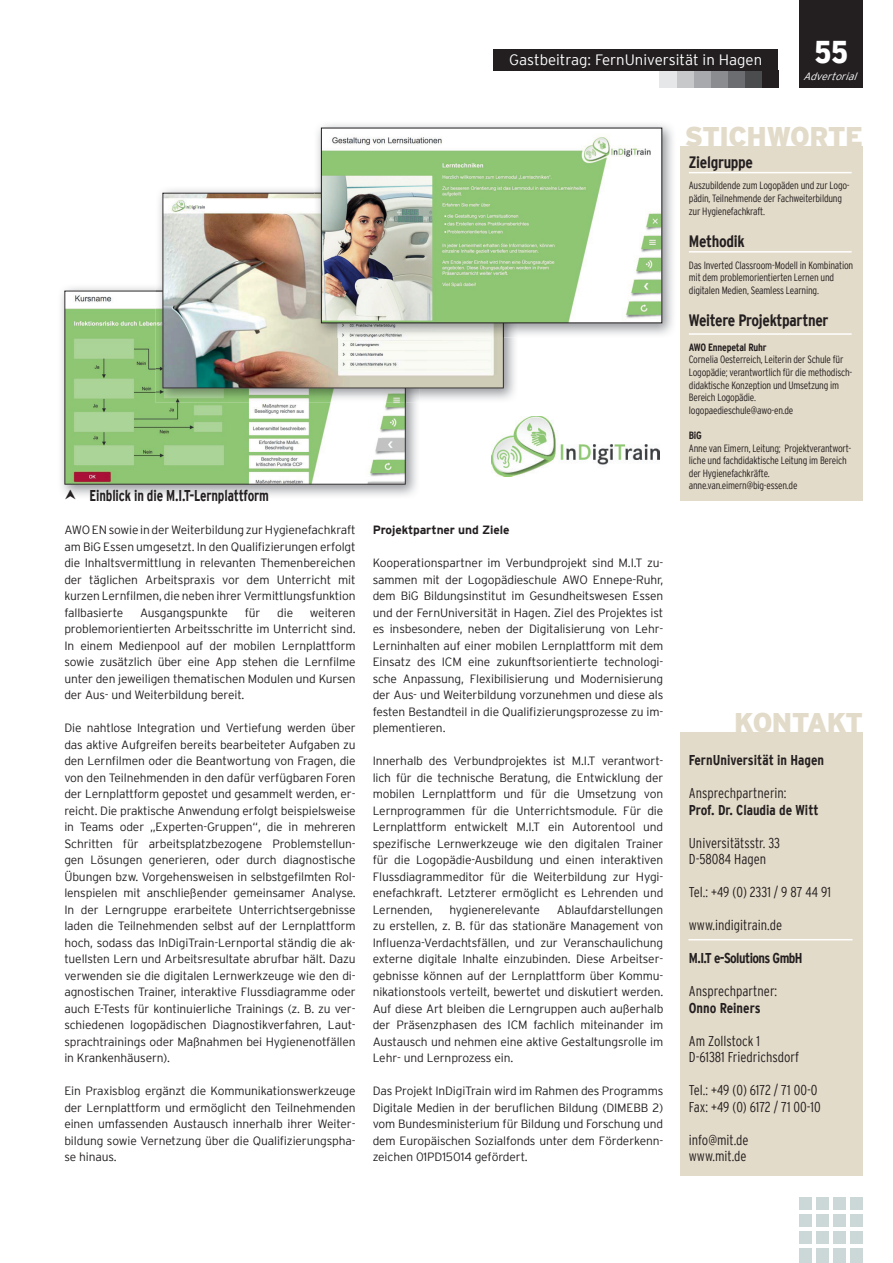
<style>
.page{position:relative;width:893px;height:1263px;background:#fff}
.page>*{position:absolute;margin:0;border:0;box-sizing:border-box;transform-origin:0 0}
.t1{font:900 condensed 31.5px "Interstate";color:#fff}
.t2{font:900 27px "Interstate";letter-spacing:-.02em;color:#e3dbc9}
.t3{font:700 condensed 16.5px "Interstate";letter-spacing:-.02em;color:#231f20}
.t4{font:700 condensed 15.6px "Interstate";letter-spacing:-.01em;color:#231f20;scale:.91 1}
.t5{font:300 15px "Interstate";color:#fff}
.t6{font:300 condensed 14.25px/16.5px "Interstate";color:#231f20}
.t7{font:700 condensed 14.25px "Interstate";color:#231f20}
.t8{font:700 condensed 14.25px "Interstate";letter-spacing:-.04em;color:#231f20}
.t9{font:300 12px/16.5px "Interstate";letter-spacing:-.01em;color:#231f20;text-align:justify}
.t10{font:700 12px "Interstate";letter-spacing:-.01em;color:#231f20}
.t11{font:300 condensed 10.5px/12.6px "Interstate";letter-spacing:-.02em;color:#231f20}
.t12{font:700 condensed 10.5px "Interstate";letter-spacing:-.02em;color:#231f20}
.t13{font:italic 300 10.5px "Interstate";color:#fff}
</style>
<div class="page">
<div style="left:799px;top:0;width:64px;height:87px;background:#231f20"></div>
<div style="left:799px;top:1248px;width:13px;height:15px;background:#cbd8d7"></div>
<div style="left:799px;top:1231px;width:13px;height:13px;background:#cbd8d7"></div>
<div style="left:816px;top:1231px;width:13px;height:13px;background:#cbd8d7"></div>
<div style="left:833px;top:1231px;width:13px;height:13px;background:#cbd8d7"></div>
<div style="left:850px;top:1231px;width:13px;height:13px;background:#cbd8d7"></div>
<div style="left:799px;top:1214px;width:13px;height:13px;background:#cbd8d7"></div>
<div style="left:816px;top:1214px;width:13px;height:13px;background:#cbd8d7"></div>
<div style="left:833px;top:1214px;width:13px;height:13px;background:#cbd8d7"></div>
<div style="left:850px;top:1214px;width:13px;height:13px;background:#cbd8d7"></div>
<div style="left:816px;top:1248px;width:13px;height:15px;background:#cbd8d7"></div>
<div style="left:833px;top:1248px;width:13px;height:15px;background:#cbd8d7"></div>
<div style="left:850px;top:1248px;width:13px;height:15px;background:#cbd8d7"></div>
<div style="left:799px;top:1197px;width:13px;height:13px;background:#cbd8d7"></div>
<div style="left:816px;top:1197px;width:13px;height:13px;background:#cbd8d7"></div>
<div style="left:833px;top:1197px;width:13px;height:13px;background:#cbd8d7"></div>
<div style="left:850px;top:1197px;width:13px;height:13px;background:#cbd8d7"></div>
<div style="left:761px;top:70px;width:17px;height:17px;background:#231f20"></div>
<div style="left:744px;top:70px;width:17px;height:17px;background:#4b4c4d"></div>
<div style="left:727px;top:70px;width:17px;height:17px;background:#6c6d70"></div>
<div style="left:710px;top:70px;width:17px;height:17px;background:#8a8c8f"></div>
<div style="left:693px;top:70px;width:17px;height:17px;background:#a8a9ad"></div>
<div style="left:676px;top:70px;width:17px;height:17px;background:#c7c8ca"></div>
<div style="left:659px;top:70px;width:17px;height:17px;background:#e6e7e9"></div>
<div style="left:493px;top:49px;width:285px;height:22px;background:#231f20"></div>
<img style="left:61px;top:287px;width:356px;height:209px">
<svg style="left:64px;top:291px;width:342px;height:194px"></svg>
<div style="left:680px;top:732px;width:183px;height:444px;background:#e3dbc9"></div>
<hr style="left:688px;top:939px;width:164px;height:1px;background:#fff">
<img style="left:159px;top:189px;width:356px;height:211px">
<img style="left:156px;top:291px;width:250px;height:112px">
<img style="left:162px;top:193px;width:342px;height:195px">
<img style="left:317px;top:124px;width:356px;height:211px">
<img style="left:314px;top:193px;width:189px;height:145px">
<img style="left:323px;top:130px;width:337px;height:191px">
<img style="left:492px;top:416px;width:167px;height:60px">
<div style="left:680px;top:146px;width:183px;height:355px;background:#e3dbc9"></div>
<hr style="left:689px;top:172px;width:163px;height:1px;background:#fff">
<hr style="left:689px;top:251px;width:163px;height:2px;background:#fff">
<hr style="left:689px;top:333px;width:163px;height:2px;background:#fff">
<svg style="left:65px;top:490px;width:11px;height:6px"></svg>
<p class="t5" style="left:509px;top:52px;width:254px">Gastbeitrag: FernUniversität in Hagen</p>
<h1 class="t1" style="left:814px;top:35px;width:35px">55</h1>
<p class="t13" style="left:803px;top:71px;width:59px">Advertorial</p>
<h3 class="t4" style="left:90px;top:487px;width:199px">Einblick in die M.I.T-Lernplattform</h3>
<p class="t9" style="left:64px;top:522px;width:293px">AWO EN sowie in der Weiterbildung zur Hygienefachkraft am BiG Essen umgesetzt. In den Qualifizierungen erfolgt die Inhaltsvermittlung in relevanten Themenbereichen der tä glichen Arbeitspraxis vor dem Unterricht mit kurzen Lernfilmen, die neben ihrer Vermittlungsfunktion fallbasierte</p>
<p class="t9" style="left:64px;top:604px;width:293px;text-indent:245px">weiteren problemorientierten Arbeitsschritte im Unterricht sind.<br>In einem Medienpool auf der mobilen Lernplattform sowie zusä tzlich über eine App stehen die Lernfilme unter den jeweiligen thematischen Modulen und Kursen der Aus- und Weiterbildung bereit.</p>
<p class="t9" style="left:64px;top:720px;width:293px">Die nahtlose Integration und Vertiefung werden über das aktive Aufgreifen bereits bearbeiteter Aufgaben zu den Lernfilmen oder die Beantwortung von Fragen, die von den Teilnehmenden in den dafür verfügbaren Foren der Lernplattform gepostet und gesammelt werden, er&shy;reicht. Die praktische Anwendung erfolgt beispielsweise in Teams oder „Experten-Gruppen“, die in mehreren Schritten fü r arbeitsplatzbezogene Problemstellun&shy;gen Lösungen generieren, oder durch diagnostische Übungen bzw. Vorgehensweisen in selbstgefilmten Rol&shy;lenspielen mit anschließender gemeinsamer Analyse.<br>In der Lerngruppe erarbeitete Unterrichtsergebnisse laden die Teilnehmenden selbst auf der Lernplattform hoch, sodass das InDigiTrain-Lernportal stä ndig die ak&shy;tuellsten Lern und Arbeitsresultate abrufbar hä lt. Dazu verwenden sie die digitalen Lernwerkzeuge wie den di&shy;agnostischen Trainer, interaktive Flussdiagramme oder auch E-Tests fü r kontinuierliche Trainings (z. B. zu ver&shy;schiedenen logopä dischen Diagnostikverfahren, Laut&shy;sprachtrainings oder Maßnahmen bei Hygienenotfällen in Krankenhäusern).</p>
<p class="t9" style="left:64px;top:1083px;width:293px">Ein Praxisblog ergänzt die Kommunikationswerkzeuge der Lernplattform und ermöglicht den Teilnehmenden einen umfassenden Austausch innerhalb ihrer Weiter&shy;bildung sowie Vernetzung über die Qualifizierungspha&shy;se hinaus.</p>
<p class="t9" style="left:140px;top:604px;width:89px">Ausgangspunkte</p>
<p class="t9" style="left:245px;top:604px;width:17px">fü r</p>
<p class="t9" style="left:277px;top:604px;width:17px">die</p>
<p class="t10" style="left:373px;top:523px;width:138px">Projektpartner und Ziele</p>
<p class="t9" style="left:373px;top:555px;width:292px">Kooperationspartner im Verbundprojekt sind M.I.T zu&shy;sammen mit der Logopädieschule AWO Ennepe-Ruhr, dem BiG Bildungsinstitut im Gesundheitswesen Essen und der FernUniversität in Hagen. Ziel des Projektes ist es insbesondere, neben der Digitalisierung von Lehr-Lerninhalten auf einer mobilen Lernplattform mit dem Einsatz des ICM eine zukunftsorientierte technologi&shy;sche Anpassung, Flexibilisierung und Modernisierung der Aus- und Weiterbildung vorzunehmen und diese als festen Bestandteil in die Qualifizierungsprozesse zu im&shy;plementieren.</p>
<p class="t9" style="left:373px;top:753px;width:292px">Innerhalb des Verbundprojektes ist M.I.T verantwort&shy;lich für die technische Beratung, die Entwicklung der mobilen Lernplattform und für die Umsetzung von Lernprogrammen für die Unterrichtsmodule. Für die Lernplattform entwickelt M.I.T ein Autorentool und spezifische Lernwerkzeuge wie den digitalen Trainer für die Logopädie-Ausbildung und einen interaktiven Flussdiagrammeditor für die Weiterbildung zur Hygi&shy;enefachkraft. Letzterer ermöglicht es Lehrenden und Lernenden,</p>
<p class="t9" style="left:373px;top:901px;width:292px;text-indent:184px">Ablaufdarstellungen zu erstellen, z. B. für das stationäre Management von Influenza-Verdachtsfällen, und zur Veranschaulichung externe digitale Inhalte einzubinden. Diese Arbeitser&shy;gebnisse können auf der Lernplattform über Kommu&shy;nikationstools verteilt, bewertet und diskutiert werden.<br>Auf diese Art bleiben die Lerngruppen auch außerhalb der Prä senzphasen des ICM fachlich miteinander im Austausch und nehmen eine aktive Gestaltungsrolle im Lehr- und Lernprozess ein.</p>
<p class="t9" style="left:373px;top:1083px;width:292px">Das Projekt InDigiTrain wird im Rahmen des Programms Digitale Medien in der beruflichen Bildung (DIMEBB 2) vom Bundesministerium für Bildung und Forschung und dem Europäischen Sozialfonds unter dem Förderkenn&shy;zeichen 01PD15014 gefördert.</p>
<p class="t9" style="left:449px;top:901px;width:92px">hygienerelevante</p>
<h2 class="t2" style="left:685px;top:121px;width:180px">STICHWORTE</h2>
<h3 class="t3" style="left:689px;top:153px;width:66px">Zielgruppe</h3>
<p class="t11" style="left:689px;top:179px;width:162px">Auszubildende zum Logopäden und zur Logo&shy;pädin, Teilnehmende der Fachweiterbildung zur Hygienefachkraft.</p>
<h3 class="t3" style="left:689px;top:232px;width:57px">Methodik</h3>
<p class="t11" style="left:689px;top:259px;width:166px">Das Inverted Classroom-Modell in Kombination mit dem problemorientierten Lernen und digitalen Medien, Seamless Learning.</p>
<h3 class="t3" style="left:689px;top:311px;width:141px">Weitere Projektpartner</h3>
<p class="t12" style="left:689px;top:341px;width:79px">AWO Ennepetal Ruhr</p>
<p class="t11" style="left:689px;top:353px;width:165px">Cornelia Oesterreich, Leiterin der Schule für Logopädie; verantwortlich für die methodisch&shy;didaktische Konzeption und Umsetzung im Bereich Logopädie. logopaedieschule@awo-en.de</p>
<p class="t12" style="left:689px;top:429px;width:15px">BiG</p>
<p class="t11" style="left:689px;top:442px;width:164px">Anne van Eimern, Leitung; Projektverantwort&shy;liche und fachdidaktische Leitung im Bereich der Hygienefachkräfte. anne.van.eimern@big-essen.de</p>
<h2 class="t2" style="left:734px;top:707px;width:130px">KONTAKT</h2>
<p class="t7" style="left:689px;top:752px;width:137px">FernUniversität in Hagen</p>
<p class="t6" style="left:689px;top:785px;width:99px">Ansprechpartnerin:</p>
<p class="t7" style="left:689px;top:802px;width:131px">Prof. Dr. Claudia de Witt</p>
<p class="t6" style="left:689px;top:834px;width:93px">Universitätsstr. 33<br>D-58084 Hagen</p>
<p class="t6" style="left:689px;top:884px;width:144px">Tel.: +49 (0) 2331 / 9 87 44 91</p>
<p class="t6" style="left:689px;top:917px;width:95px">www.indigitrain.de</p>
<p class="t8" style="left:689px;top:950px;width:115px">M.I.T e-Solutions GmbH</p>
<p class="t6" style="left:689px;top:983px;width:90px">Ansprechpartner:</p>
<p class="t7" style="left:689px;top:1000px;width:73px">Onno Reiners</p>
<p class="t6" style="left:689px;top:1032px;width:112px">Am Zollstock 1<br>D-61381 Friedrichsdorf</p>
<p class="t6" style="left:689px;top:1082px;width:133px">Tel.: +49 (0) 6172 / 71 00-0<br>Fax: +49 (0) 6172 / 71 00-10</p>
<p class="t6" style="left:689px;top:1131px;width:61px">info@mit.de www.mit.de</p>
</div>
